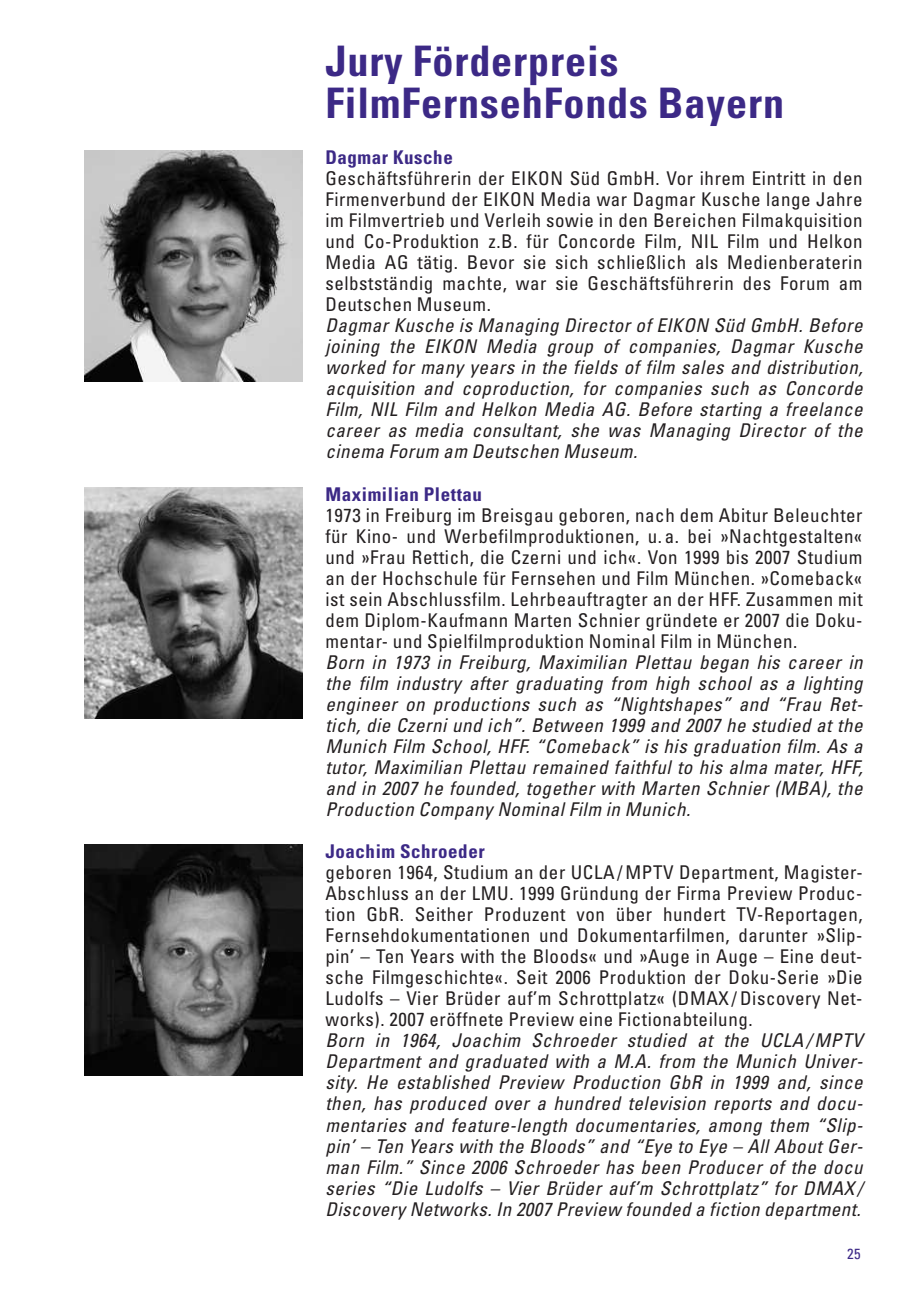
<style>
.page{position:relative;width:908px;height:1304px;background:#fff}
.page>*{position:absolute;margin:0;border:0;box-sizing:border-box;transform-origin:0 0}
.t1{font:700 condensed 42px/42px "Univers";letter-spacing:.02em;color:#3c2986}
.t2{font:italic condensed 19px/21px "Univers";letter-spacing:.03em;color:#231f20;text-align:justify}
.t3{font:condensed 19px/21px "Univers";letter-spacing:.03em;color:#231f20;text-align:justify}
.t4{font:700 condensed 19px "Univers";letter-spacing:.03em;color:#3c2986}
.t5{font:condensed 14.8px "Univers";color:#3c2986}
</style>
<div class="page">
<img style="left:85px;top:151px;width:217px;height:231px">
<img style="left:85px;top:487px;width:217px;height:231px">
<img style="left:85px;top:845px;width:217px;height:231px">
<h1 class="t1" style="left:325px;top:43px;width:460px">Jury Förderpreis<br>FilmFernsehFonds Bayern</h1>
<p class="t4" style="left:325px;top:150px;width:129px">Dagmar Kusche</p>
<p class="t3" style="left:325px;top:169px;width:538px">Geschäftsführerin der EIKON Süd GmbH. Vor ihrem Eintritt in den Firmenverbund der EIKON Media war Dagmar Kusche lange Jahre im Filmvertrieb und Verleih sowie in den Bereichen Filmakquisition und Co-Produktion z.B. für Concorde Film, NIL Film und Helkon Media AG tätig. Bevor sie sich schließlich als Medienberaterin selbstständig machte, war sie Geschäftsführerin des Forum am Deutschen Museum.</p>
<p class="t2" style="left:325px;top:317px;width:538px">Dagmar Kusche is Managing Director of EIKON Süd GmbH. Before joining the EIKON Media group of companies, Dagmar Kusche worked for many years in the fields of film sales and distribution, acquisition and coproduction, for companies such as Concorde Film, NIL Film and Helkon Media AG. Before starting a freelance career as media consultant, she was Managing Director of the cinema Forum am Deutschen Museum.</p>
<p class="t4" style="left:325px;top:487px;width:158px">Maximilian Plettau</p>
<p class="t3" style="left:325px;top:506px;width:538px">1973 in Freiburg im Breisgau geboren, nach dem Abitur Beleuchter für Kino- und Werbefilmproduktionen, u. a. bei »Nachtgestalten« und »Frau Rettich, die Czerni und ich«. Von 1999 bis 2007 Studium an der Hochschule für Fernsehen und Film München. »Comeback« ist sein Abschlussfilm. Lehrbeauftragter an der HFF. Zusammen mit dem Diplom-Kaufmann Marten Schnier gründete er 2007 die Doku&shy;mentar- und Spielfilmproduktion Nominal Film in München.</p>
<p class="t2" style="left:325px;top:653px;width:538px">Born in 1973 in Freiburg, Maximilian Plettau began his career in the film industry after graduating from high school as a lighting engineer on productions such as “Nightshapes” and “Frau Ret&shy;tich, die Czerni und ich”. Between 1999 and 2007 he studied at the Munich Film School, HFF. “Comeback” is his graduation film. As a tutor, Maximilian Plettau remained faithful to his alma mater, HFF, and in 2007 he founded, together with Marten Schnier (MBA), the Production Company Nominal Film in Munich.</p>
<p class="t4" style="left:325px;top:844px;width:161px">Joachim Schroeder</p>
<p class="t3" style="left:325px;top:863px;width:538px">geboren 1964, Studium an der UCLA/ MPTV Department, Magister-Abschluss an der LMU. 1999 Gründung der Firma Preview Produc&shy;tion GbR. Seither Produzent von über hundert TV-Reportagen, Fernsehdokumentationen und Dokumentarfilmen, darunter »Slip&shy;pin’ – Ten Years with the Bloods« und »Auge in Auge – Eine deut&shy;sche Filmgeschichte«. Seit 2006 Produktion der Doku-Serie »Die Ludolfs – Vier Brüder auf’m Schrottplatz« (DMAX /Discovery Net&shy;works). 2007 eröffnete Preview eine Fictionabteilung.</p>
<p class="t2" style="left:325px;top:1032px;width:538px">Born in 1964, Joachim Schroeder studied at the UCLA/ MPTV Department and graduated with a M.A. from the Munich Univer&shy;sity. He established Preview Production GbR in 1999 and, since then, has produced over a hundred television reports and docu&shy;mentaries and feature-length documentaries, among them “Slip&shy;pin’ – Ten Years with the Bloods” and “Eye to Eye – All About Ger&shy;man Film.” Since 2006 Schroeder has been Producer of the docu series “Die Ludolfs – Vier Brüder auf’m Schrottplatz” for DMAX / Discovery Networks. In 2007 Preview founded a fiction department.</p>
<p class="t5" style="left:846px;top:1248px;width:15px">25</p>
</div>
